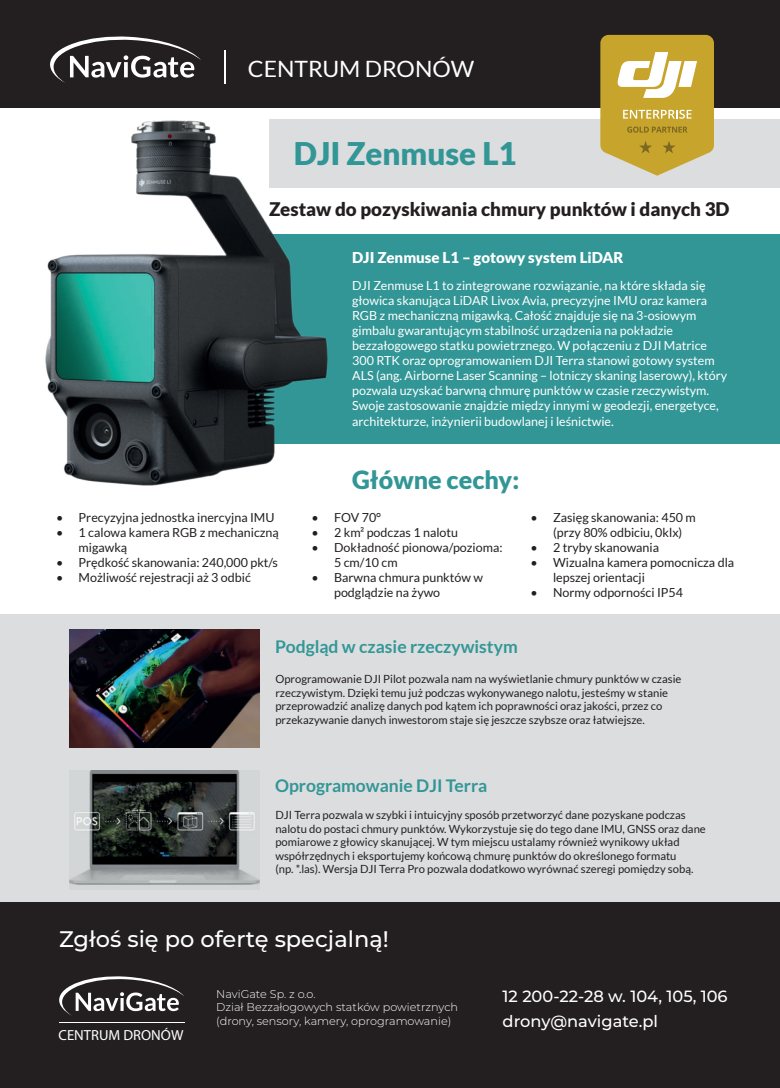
<style>
.page{position:relative;width:780px;height:1088px;background:#fff}
.page>*{position:absolute;margin:0;border:0;box-sizing:border-box;transform-origin:0 0}
.t1{font:900 31.25px "Lato";color:#329696}
.t2{font:900 25px "Lato";color:#329696}
.t3{font:500 22.5px "Montserrat";color:#fff}
.t4{font:22.5px "Lato";color:#fff}
.t5{font:900 18.75px "Lato";color:#231f20}
.t6{font:700 17.5px "Lato";color:#329796}
.t7{font:700 17.5px "Lato";color:#329696}
.t8{font:500 16.25px/25px "Montserrat";color:#fff}
.t9{font:900 15px "Lato";color:#fff}
.t10{font:14.62px "Myriad Pro";color:#fff}
.t11{font:12.5px/15px "Lato";color:#fff}
.t12{font:12.5px/15px "Lato";color:#231f20}
.t13{font:11.25px/13.5px "Lato";color:#231f20}
.t14{font:300 11.25px/13.5px "Montserrat";color:#fff}
</style>
<div class="page">
<div style="left:234px;top:234px;width:546px;height:210px;background:#329696"></div>
<div style="left:269px;top:120px;width:511px;height:68px;background:#dcdddf"></div>
<div style="left:0;top:614px;width:780px;height:320px;background:#dcdddf"></div>
<img style="left:45px;top:120px;width:283px;height:365px">
<img style="left:69px;top:771px;width:190px;height:115px">
<img style="left:69px;top:630px;width:190px;height:118px">
<div style="left:0;top:903px;width:780px;height:185px;background:#231f20"></div>
<hr style="left:59px;top:1022px;width:125px;height:1px;background:#fff">
<svg style="left:59px;top:976px;width:125px;height:40px"></svg>
<div style="left:0;top:0;width:780px;height:107px;background:#231f20"></div>
<hr style="left:224px;top:50px;width:1px;height:33px;background:#fff">
<svg style="left:50px;top:36px;width:151px;height:47px"></svg>
<svg style="left:600px;top:35px;width:114px;height:141px"></svg>
<h3 class="t4" style="left:248px;top:56px;width:228px">CENTRUM DRONÓW</h3>
<h1 class="t1" style="left:294px;top:141px;width:224px">DJI Zenmuse L1</h1>
<h3 class="t5" style="left:269px;top:202px;width:462px">Zestaw do pozyskiwania chmury punktów i danych 3D</h3>
<h3 class="t9" style="left:352px;top:252px;width:273px">DJI Zenmuse L1 – gotowy system LiDAR</h3>
<p class="t11" style="left:352px;top:278px;width:376px">DJI Zenmuse L1 to zintegrowane rozwiązanie, na które składa się głowica skanująca LiDAR Livox Avia, precyzyjne IMU oraz kamera RGB z mechaniczną migawką. Całość znajduje się na 3-osiowym gimbalu gwarantującym stabilność urządzenia na pokładzie bezzałogowego statku powietrznego. W połączeniu z DJI Matrice 300 RTK oraz oprogramowaniem DJI Terra stanowi gotowy system ALS (ang. Airborne Laser Scanning – lotniczy skaning laserowy), który pozwala uzyskać barwną chmurę punktów w czasie rzeczywistym.<br>Swoje zastosowanie znajdzie między innymi w geodezji, energetyce, architekturze, inżynierii budowlanej i leśnictwie.</p>
<p class="t12" style="left:56px;top:509px;width:220px">• Precyzyjna jednostka inercyjna IMU</p>
<p class="t12" style="left:79px;top:524px;width:202px;text-indent:-22px">• 1 calowa kamera RGB z mechaniczną migawką</p>
<p class="t12" style="left:56px;top:554px;width:223px">• Prędkość skanowania: 240,000 pkt/s</p>
<p class="t12" style="left:56px;top:569px;width:196px">• Możliwość rejestracji aż 3 odbić</p>
<h2 class="t2" style="left:352px;top:465px;width:169px">Główne cechy:</h2>
<p class="t12" style="left:311px;top:509px;width:71px">• FOV 70°</p>
<p class="t12" style="left:311px;top:524px;width:148px">• 2 km² podczas 1 nalotu</p>
<p class="t12" style="left:334px;top:539px;width:170px;text-indent:-22px">• Dokładność pionowa/pozioma:<br>5 cm/10 cm</p>
<p class="t12" style="left:334px;top:569px;width:150px;text-indent:-22px">• Barwna chmura punktów w podglądzie na żywo</p>
<p class="t12" style="left:553px;top:509px;width:144px;text-indent:-22px">• Zasięg skanowania: 450 m (przy 80% odbiciu, 0klx)</p>
<p class="t12" style="left:530px;top:539px;width:130px">• 2 tryby skanowania</p>
<p class="t12" style="left:553px;top:554px;width:183px;text-indent:-22px">• Wizualna kamera pomocnicza dla lepszej orientacji</p>
<p class="t12" style="left:530px;top:584px;width:154px">• Normy odporności IP54</p>
<h3 class="t6" style="left:275px;top:636px;width:244px">Podgląd w czasie rzeczywistym</h3>
<p class="t13" style="left:275px;top:672px;width:407px">Oprogramowanie DJI Pilot pozwala nam na wyświetlanie chmury punktów w czasie rzeczywistym. Dzięki temu już podczas wykonywanego nalotu, jesteśmy w stanie przeprowadzić analizę danych pod kątem ich poprawności oraz jakości, przez co przekazywanie danych inwestorom staje się jeszcze szybsze oraz łatwiejsze.</p>
<h3 class="t7" style="left:275px;top:775px;width:213px">Oprogramowanie DJI Terra</h3>
<p class="t13" style="left:275px;top:808px;width:432px">DJI Terra pozwala w szybki i intuicyjny sposób przetworzyć dane pozyskane podczas nalotu do postaci chmury punktów. Wykorzystuje się do tego dane IMU, GNSS oraz dane pomiarowe z głowicy skanującej. W tym miejscu ustalamy również wynikowy układ współrzędnych i eksportujemy końcową chmurę punktów do określonego formatu<br>(np. *.las). Wersja DJI Terra Pro pozwala dodatkowo wyrównać szeregi pomiędzy sobą.</p>
<h3 class="t3" style="left:59px;top:930px;width:331px">Zgłoś się po ofertę specjalną!</h3>
<p class="t14" style="left:216px;top:988px;width:243px">NaviGate Sp. z o.o.<br>Dział Bezzałogowych statków powietrznych (drony, sensory, kamery, oprogramowanie)</p>
<h3 class="t8" style="left:502px;top:985px;width:226px">12 200-22-28 w. 104, 105, 106 drony@navigate.pl</h3>
<p class="t10" style="left:59px;top:1026px;width:126px">CENTRUM DRONÓW</p>
</div>
